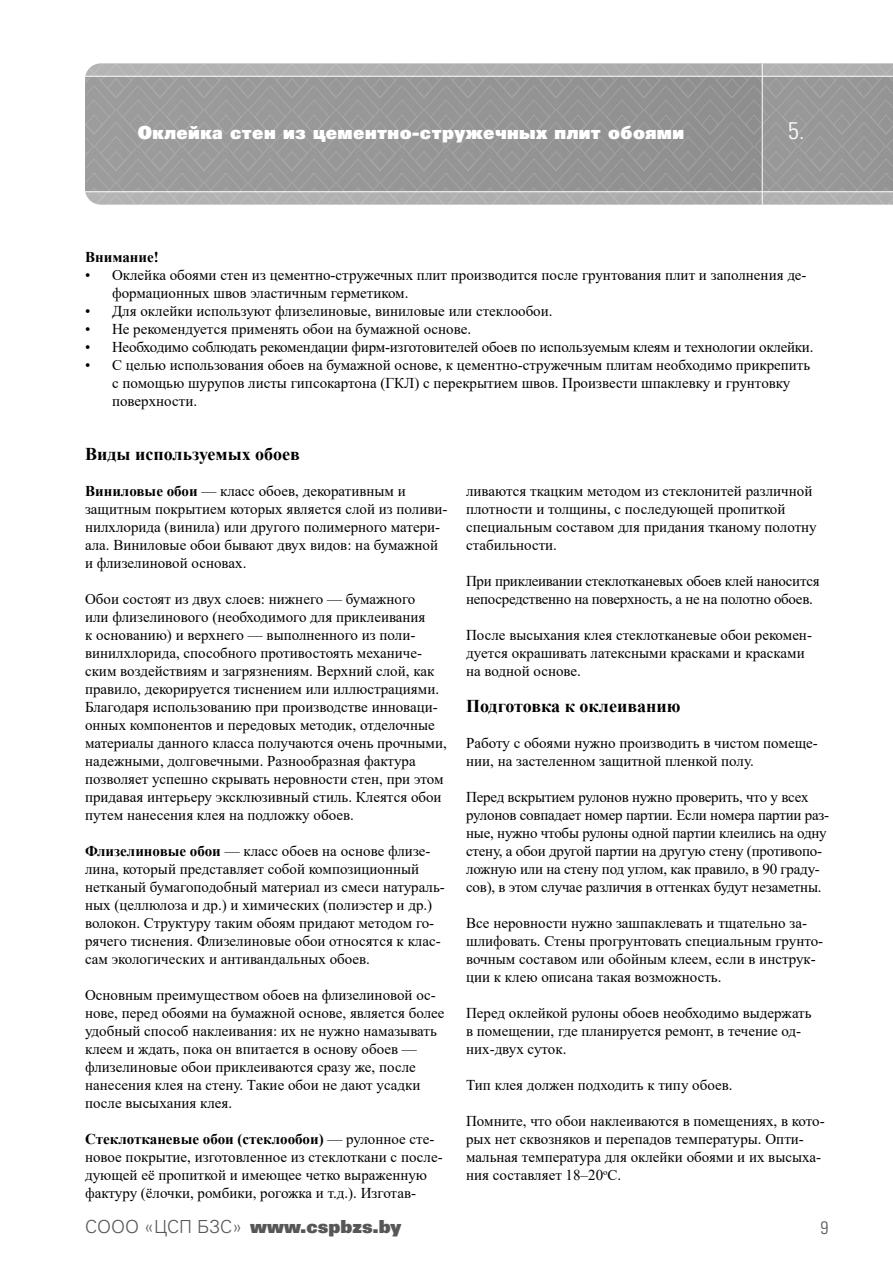
<style>
.page{position:relative;width:893px;height:1263px;background:#fff}
.page>*{position:absolute;margin:0;border:0;box-sizing:border-box;transform-origin:0 0}
.t1{font:300 condensed 24px "Partner";color:#fff}
.t2{font:700 18px "Times New Roman";color:#000}
.t3{font:900 18px "Partner";letter-spacing:.025em;color:#fff}
.t4{font:900 18px "Partner";color:#575756}
.t5{font:300 condensed 18px "Partner";color:#575756}
.t6{font:15px/18px "Times New Roman";color:#000}
.t7{font:15px/18px "Times New Roman";letter-spacing:-.02em;color:#000}
.t8{font:700 15px "Times New Roman";color:#000}
.s1{font-weight:700}
.s2{font-weight:300}
</style>
<div class="page">
<svg style="left:85px;top:77px;width:677px;height:114px;background:#979797"></svg>
<svg style="left:85px;top:63px;width:677px;height:13px;background:#b4b4b4"></svg>
<svg style="left:85px;top:192px;width:677px;height:12px;background:#b2b2b2"></svg>
<svg style="left:763px;top:63px;width:130px;height:141px;background:#9e9e9e"></svg>
<p class="t3" style="left:138px;top:122px;width:548px">Оклейка стен из цементно-стружечных плит обоями</p>
<h1 class="t1" style="left:788px;top:117px;width:18px">5.</h1>
<p class="t8" style="left:85px;top:246px;width:75px">Внимание!</p>
<p class="t6" style="left:112px;top:265px;width:696px;text-indent:-27px">• Оклейка обоями стен из цементно-стружечных плит производится после грунтования плит и заполнения де&shy;формационных швов эластичным герметиком.</p>
<p class="t6" style="left:85px;top:301px;width:469px">• Для оклейки используют флизелиновые, виниловые или стеклообои.</p>
<p class="t6" style="left:85px;top:319px;width:388px">• Не рекомендуется применять обои на бумажной основе.</p>
<p class="t6" style="left:85px;top:337px;width:730px">• Необходимо соблюдать рекомендации фирм-изготовителей обоев по используемым клеям и технологии оклейки.</p>
<p class="t6" style="left:112px;top:355px;width:700px;text-indent:-27px">• С целью использования обоев на бумажной основе, к цементно-стружечным плитам необходимо прикрепить с помощью шурупов листы гипсокартона (ГКЛ) с перекрытием швов. Произвести шпаклевку и грунтовку поверхности.</p>
<p class="t2" style="left:85px;top:441px;width:216px">Виды используемых обоев</p>
<p class="t6" style="left:85px;top:481px;width:364px"><span class="s1">Виниловые обои</span> — класс обоев, декоративным и защитным покрытием которых является слой из поливи&shy;нилхлорида (винила) или другого полимерного матери&shy;ала. Виниловые обои бывают двух видов: на бумажной и флизелиновой основах.</p>
<p class="t6" style="left:85px;top:589px;width:363px">Обои состоят из двух слоев: нижнего — бумажного<br>или флизелинового (необходимого для приклеивания<br>к основанию) и верхнего — выполненного из поли&shy;винилхлорида, способного противостоять механиче&shy;ским воздействиям и загрязнениям. Верхний слой, как правило, декорируется тиснением или иллюстрациями.<br>Благодаря использованию при производстве инноваци&shy;онных компонентов и передовых методик, отделочные материалы данного класса получаются очень прочными, надежными, долговечными. Разнообразная фактура позволяет успешно скрывать неровности стен, при этом придавая интерьеру эксклюзивный стиль. Клеятся обои путем нанесения клея на подложку обоев.</p>
<p class="t6" style="left:85px;top:841px;width:361px"><span class="s1">Флизелиновые обои</span> — класс обоев на основе флизе&shy;лина, который представляет собой композиционный нетканый бумагоподобный материал из смеси натураль&shy;ных (целлюлоза и др.) и химических (полиэстер и др.) волокон. Структуру таким обоям придают методом го&shy;рячего тиснения. Флизелиновые обои относятся к клас&shy;сам экологических и антивандальных обоев.</p>
<p class="t6" style="left:85px;top:985px;width:361px">Основным преимуществом обоев на флизелиновой ос&shy;нове, перед обоями на бумажной основе, является более удобный способ наклеивания: их не нужно намазывать клеем и ждать, пока он впитается в основу обоев — флизелиновые обои приклеиваются сразу же, после нанесения клея на стену. Такие обои не дают усадки после высыхания клея.</p>
<p class="t6" style="left:85px;top:1129px;width:359px"><span class="s1">Стеклотканевые обои (стеклообои)</span> — рулонное сте&shy;новое покрытие, изготовленное из стеклоткани с после&shy;дующей её пропиткой и имеющее четко выраженную фактуру (ёлочки, ромбики, рогожка и т.д.). Изготав-</p>
<p class="t6" style="left:466px;top:482px;width:352px">ливаются ткацким методом из стеклонитей различной плотности и толщины, с последующей пропиткой специальным составом для придания тканому полотну стабильности.</p>
<p class="t7" style="left:466px;top:572px;width:355px">При приклеивании стеклотканевых обоев клей наносится непосредственно на поверхность, а не на полотно обоев.</p>
<p class="t6" style="left:466px;top:626px;width:347px">После высыхания клея стеклотканевые обои рекомен&shy;дуется окрашивать латексными красками и красками на водной основе.</p>
<p class="t2" style="left:466px;top:693px;width:216px">Подготовка к оклеиванию</p>
<p class="t6" style="left:466px;top:734px;width:353px">Работу с обоями нужно производить в чистом помеще&shy;нии, на застеленном защитной пленкой полу.</p>
<p class="t6" style="left:466px;top:788px;width:365px">Перед вскрытием рулонов нужно проверить, что у всех рулонов совпадает номер партии. Если номера партии раз&shy;ные, нужно чтобы рулоны одной партии клеились на одну стену, а обои другой партии на другую стену (противопо&shy;ложную или на стену под углом, как правило, в 90 граду&shy;сов), в этом случае различия в оттенках будут незаметны.</p>
<p class="t6" style="left:466px;top:914px;width:359px">Все неровности нужно зашпаклевать и тщательно за&shy;шлифовать. Стены прогрунтовать специальным грунто&shy;вочным составом или обойным клеем, если в инструк&shy;ции к клею описана такая возможность.</p>
<p class="t6" style="left:466px;top:1004px;width:347px">Перед оклейкой рулоны обоев необходимо выдержать в помещении, где планируется ремонт, в течение од&shy;них-двух суток.</p>
<p class="t6" style="left:466px;top:1076px;width:268px">Тип клея должен подходить к типу обоев.</p>
<p class="t6" style="left:466px;top:1112px;width:360px">Помните, что обои наклеиваются в помещениях, в кото&shy;рых нет сквозняков и перепадов температуры. Опти&shy;мальная температура для оклейки обоями и их высыха&shy;ния составляет 18–20<sup>о</sup>C.</p>
<p class="t4" style="left:85px;top:1216px;width:318px"><span class="s2">СООО «ЦСП БЗС»</span> www.cspbzs.by</p>
<p class="t5" style="left:821px;top:1218px;width:9px">9</p>
</div>
